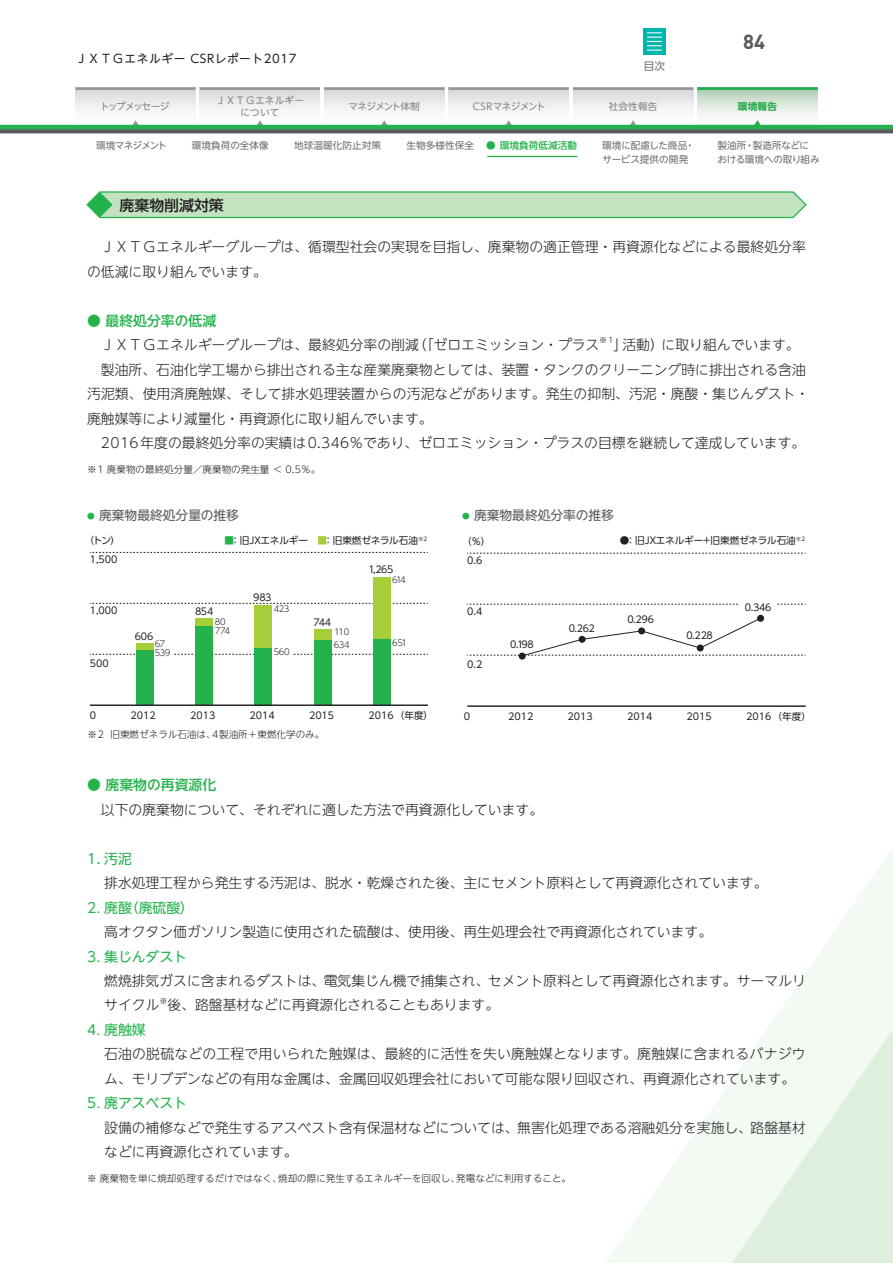
<style>
.page{position:relative;width:893px;height:1263px;background:#fff}
.page>*{position:absolute;margin:0;border:0;box-sizing:border-box;transform-origin:0 0}
.t1{font:700 20.25px "DIN";color:#57585a}
.t2{font:500 14.85px "UD Shin Go NT Pro";color:#231f20}
.t3{font:300 13.8px/24.5px "UD Shin Go NT Pro";color:#231f20}
.t4{font:500 13.8px "UD Shin Go NT Pro";color:#23b24b}
.t5{font:13.8px "UD Shin Go NT Pro";color:#23b24b}
.t6{font:12.75px "UD Shin Go NT Pro";color:#57585a}
.t7{font:11.7px "UD Shin Go NT Pro";letter-spacing:.05em;color:#231f20}
.t8{font:10.65px "UD Shin Go NT Pro";color:#6c6d70}
.t9{font:9.6px "UD Shin Go Pro";color:#231f20}
.t10{font:300 9.6px "UD Shin Go NT Pro";color:#231f20}
.t11{font:9.6px/14.4px "UD Shin Go NT Pro";letter-spacing:-.01em;color:#6c6d70;text-align:center}
.t12{font:9.6px "UD Shin Go NT Pro";letter-spacing:.01em;color:#6c6d70}
.t13{font:9.6px/11.7px "UD Shin Go NT Pro";letter-spacing:.025em;color:#808285;text-align:center}
.t14{font:9.6px "UD Shin Go NT Pro";letter-spacing:-.06em;color:#808285}
.t15{font:9.6px "UD Shin Go NT Pro";letter-spacing:-.025em;color:#6c6d70}
.t16{font:9.6px "UD Shin Go NT Pro";letter-spacing:-.075em;color:#6c6d70}
.t17{font:9.6px "UD Shin Go NT Pro";letter-spacing:-.115em;color:#808285}
.t18{font:700 9.6px "UD Shin Go NT Pro De";color:#23b24b}
.t19{font:300 8.55px/9.6px "UD Shin Go Pro";letter-spacing:-.06em;color:#231f20}
.t20{font:300 8.1px "UD Shin Go NT Pro";color:#231f20}
.s1{font-weight:500;color:#23b24b}
.s2{color:#23b24b}
.s3{color:#a6ce39}
.s4{font-weight:400;color:#23b24b}
</style>
<div class="page">
<svg style="left:606px;top:848px;width:287px;height:415px"></svg>
<svg style="left:723px;top:1011px;width:170px;height:252px"></svg>
<svg style="left:75px;top:90px;width:121px;height:35px"></svg>
<hr style="left:75px;top:87px;width:121px;height:3px;background:#939598">
<svg style="left:200px;top:90px;width:120px;height:35px"></svg>
<hr style="left:200px;top:87px;width:120px;height:3px;background:#939598">
<svg style="left:449px;top:90px;width:120px;height:35px"></svg>
<hr style="left:449px;top:87px;width:120px;height:3px;background:#939598">
<svg style="left:573px;top:90px;width:120px;height:35px"></svg>
<hr style="left:573px;top:87px;width:120px;height:3px;background:#939598">
<svg style="left:324px;top:90px;width:120px;height:35px"></svg>
<hr style="left:324px;top:87px;width:120px;height:3px;background:#939598">
<div style="left:643px;top:28px;width:23px;height:27px;background:#00b5ac"></div>
<svg style="left:647px;top:32px;width:14px;height:19px"></svg>
<svg style="left:380px;top:120px;width:8px;height:5px"></svg>
<svg style="left:256px;top:120px;width:8px;height:5px"></svg>
<svg style="left:132px;top:120px;width:7px;height:5px"></svg>
<svg style="left:505px;top:120px;width:8px;height:5px"></svg>
<svg style="left:629px;top:120px;width:8px;height:5px"></svg>
<svg style="left:697px;top:90px;width:120px;height:35px"></svg>
<hr style="left:697px;top:87px;width:120px;height:3px;background:#23b24b">
<svg style="left:753px;top:120px;width:8px;height:5px"></svg>
<svg style="left:86px;top:191px;width:721px;height:28px;background:#b5deb7"></svg>
<svg style="left:90px;top:654px;width:338px;height:1px"></svg>
<svg style="left:90px;top:603px;width:338px;height:1px"></svg>
<svg style="left:90px;top:552px;width:338px;height:1px"></svg>
<div style="left:139px;top:650px;width:35px;height:8px;background:#fff"></div>
<div style="left:258px;top:650px;width:35px;height:7px;background:#fff"></div>
<div style="left:255px;top:605px;width:17px;height:43px;background:#a6ce39"></div>
<div style="left:255px;top:648px;width:17px;height:57px;background:#23b24b"></div>
<div style="left:374px;top:577px;width:17px;height:62px;background:#a6ce39"></div>
<div style="left:374px;top:639px;width:17px;height:66px;background:#23b24b"></div>
<div style="left:136px;top:643px;width:17px;height:7px;background:#a6ce39"></div>
<div style="left:136px;top:650px;width:17px;height:55px;background:#23b24b"></div>
<div style="left:195px;top:618px;width:17px;height:8px;background:#a6ce39"></div>
<div style="left:195px;top:626px;width:17px;height:79px;background:#23b24b"></div>
<div style="left:314px;top:629px;width:17px;height:12px;background:#a6ce39"></div>
<div style="left:314px;top:641px;width:17px;height:64px;background:#23b24b"></div>
<hr style="left:90px;top:704px;width:338px;height:2px;background:#231f20">
<svg style="left:467px;top:604px;width:339px;height:1px"></svg>
<svg style="left:467px;top:553px;width:339px;height:1px"></svg>
<hr style="left:467px;top:705px;width:339px;height:2px;background:#231f20">
<div style="left:519px;top:653px;width:7px;height:7px;background:#231f20;border-radius:50%"></div>
<div style="left:757px;top:615px;width:7px;height:7px;background:#231f20;border-radius:50%"></div>
<svg style="left:467px;top:617px;width:339px;height:40px"></svg>
<div style="left:739px;top:601px;width:38px;height:7px;background:#fff"></div>
<hr style="left:487px;top:156px;width:90px;height:1px;background:#23b24b">
<svg style="left:0;top:129px;width:893px;height:4px;background:#58605e"></svg>
<hr style="left:0;top:125px;width:893px;height:4px;background:#23b24b">
<p class="t7" style="left:75px;top:49px;width:222px">ＪＸＴＧエネルギー CSRレポート2017</p>
<p class="t8" style="left:644px;top:57px;width:23px">目次</p>
<p class="t17" style="left:100px;top:99px;width:71px">トップメッセージ</p>
<p class="t13" style="left:216px;top:95px;width:90px">ＪＸＴＧエネルギーについて</p>
<p class="t14" style="left:348px;top:99px;width:73px">マネジメント体制</p>
<p class="t14" style="left:473px;top:99px;width:74px">CSRマネジメント</p>
<p class="t13" style="left:609px;top:100px;width:50px">社会性報告</p>
<h1 class="t1" style="left:743px;top:28px;width:23px">84</h1>
<p class="t18" style="left:738px;top:99px;width:40px">環境報告</p>
<p class="t16" style="left:73px;top:137px;width:95px">　　 環境マネジメント</p>
<p class="t12" style="left:192px;top:137px;width:191px">環境負荷の全体像　　地球温暖化防止対策</p>
<p class="t12" style="left:407px;top:137px;width:69px">生物多様性保全</p>
<p class="t11" style="left:486px;top:138px;width:325px"><span class="s1">● 環境負荷低減活動</span>　　環境に配慮した商品・<span class="s1">　　</span> 製油所・製造所などにサービス提供の開発</p>
<p class="t15" style="left:717px;top:152px;width:104px">おける環境への取り組み</p>
<p class="t2" style="left:120px;top:193px;width:106px">廃棄物削減対策</p>
<p class="t3" style="left:87px;top:234px;width:720px;text-indent:14px">ＪＸＴＧエネルギーグループは、循環型社会の実現を目指し、廃棄物の適正管理・再資源化などによる最終処分率の低減に取り組んでいます。</p>
<p class="t4" style="left:87px;top:309px;width:130px">● 最終処分率の低減</p>
<p class="t3" style="left:101px;top:332px;width:500px">ＪＸＴＧエネルギーグループは、最終処分率の削減（「ゼロエミッション・プラス</p>
<p class="t20" style="left:599px;top:334px;width:16px">※1</p>
<p class="t3" style="left:614px;top:332px;width:188px">」活動）に取り組んでいます。</p>
<p class="t3" style="left:101px;top:357px;width:706px">製油所、石油化学工場から排出される主な産業廃棄物としては、装置・タンクのクリーニング時に排出される含油</p>
<p class="t3" style="left:87px;top:381px;width:724px">汚泥類、使用済廃触媒、そして排水処理装置からの汚泥などがあります。発生の抑制、汚泥・廃酸・集じんダスト・</p>
<p class="t3" style="left:87px;top:406px;width:347px">廃触媒等により減量化・再資源化に取り組んでいます。</p>
<p class="t3" style="left:101px;top:430px;width:706px">2016年度の最終処分率の実績は0.346％であり、ゼロエミッション・プラスの目標を継続して達成しています。</p>
<p class="t10" style="left:87px;top:462px;width:235px">※1 廃棄物の最終処分量／廃棄物の発生量 ＜ 0.5％。</p>
<p class="t6" style="left:87px;top:505px;width:153px"><sup>●</sup> 廃棄物最終処分量の推移</p>
<p class="t6" style="left:462px;top:505px;width:153px"><sup>●</sup> 廃棄物最終処分率の推移</p>
<p class="t9" style="left:84px;top:533px;width:37px">（トン）</p>
<p class="t9" style="left:225px;top:533px;width:204px"><span class="s2">■</span>：旧JXエネルギー　<span class="s3">■</span>：旧東燃ゼネラル石油<sup>※2</sup></p>
<p class="t9" style="left:462px;top:534px;width:30px">（%）</p>
<p class="t9" style="left:620px;top:533px;width:187px">●：旧JXエネルギー+旧東燃ゼネラル石油<sup>※2</sup></p>
<p class="t9" style="left:90px;top:551px;width:29px">1,500</p>
<p class="t9" style="left:368px;top:561px;width:26px">1,265</p>
<p class="t9" style="left:467px;top:552px;width:17px">0.6</p>
<p class="t19" style="left:392px;top:575px;width:15px">614</p>
<p class="t9" style="left:253px;top:589px;width:20px">983</p>
<p class="t9" style="left:90px;top:603px;width:29px">1,000</p>
<p class="t9" style="left:135px;top:628px;width:20px">606</p>
<p class="t19" style="left:155px;top:638px;width:17px">67<br>539</p>
<p class="t9" style="left:195px;top:603px;width:20px">854</p>
<p class="t19" style="left:215px;top:616px;width:17px">80<br>774</p>
<p class="t19" style="left:274px;top:604px;width:17px">423</p>
<p class="t19" style="left:274px;top:646px;width:18px">560</p>
<p class="t9" style="left:314px;top:614px;width:19px">744</p>
<p class="t19" style="left:334px;top:625px;width:18px;line-height:13px">110<br>634</p>
<p class="t19" style="left:392px;top:637px;width:16px">651</p>
<p class="t9" style="left:467px;top:604px;width:17px">0.4</p>
<p class="t9" style="left:510px;top:636px;width:25px">0.198</p>
<p class="t9" style="left:569px;top:621px;width:28px">0.262</p>
<p class="t9" style="left:627px;top:612px;width:28px">0.296</p>
<p class="t9" style="left:686px;top:628px;width:28px">0.228</p>
<p class="t9" style="left:745px;top:600px;width:28px">0.346</p>
<p class="t9" style="left:90px;top:655px;width:20px">500</p>
<p class="t9" style="left:467px;top:656px;width:17px">0.2</p>
<p class="t9" style="left:90px;top:708px;width:8px">0</p>
<p class="t9" style="left:131px;top:708px;width:27px">2012</p>
<p class="t9" style="left:190px;top:708px;width:27px">2013</p>
<p class="t9" style="left:250px;top:708px;width:27px">2014</p>
<p class="t9" style="left:309px;top:708px;width:27px">2015</p>
<p class="t9" style="left:368px;top:708px;width:66px">2016（年度）</p>
<p class="t9" style="left:464px;top:709px;width:8px">0</p>
<p class="t9" style="left:508px;top:709px;width:27px">2012</p>
<p class="t9" style="left:568px;top:709px;width:27px">2013</p>
<p class="t9" style="left:627px;top:709px;width:27px">2014</p>
<p class="t9" style="left:687px;top:709px;width:27px">2015</p>
<p class="t9" style="left:746px;top:709px;width:66px">2016（年度）</p>
<p class="t10" style="left:88px;top:726px;width:238px">※2 旧東燃ゼネラル石油は、4製油所＋東燃化学のみ。</p>
<p class="t4" style="left:87px;top:774px;width:130px">● 廃棄物の再資源化</p>
<p class="t3" style="left:101px;top:797px;width:444px">以下の廃棄物について、それぞれに適した方法で再資源化しています。</p>
<p class="t5" style="left:87px;top:847px;width:46px">1. 汚泥</p>
<p class="t3" style="left:104px;top:870px;width:665px">排水処理工程から発生する汚泥は、脱水・乾燥された後、主にセメント原料として再資源化されています。</p>
<p class="t3" style="left:104px;top:895px;width:610px;text-indent:-17px"><span class="s4">2</span><span class="s2">.</span> <span class="s4">廃酸（廃硫酸）<br></span>高オクタン価ガソリン製造に使用された硫酸は、使用後、再生処理会社で再資源化されています。</p>
<p class="t3" style="left:104px;top:943px;width:703px;text-indent:-17px"><span class="s4">3</span><span class="s2">.</span> <span class="s4">集じんダスト<br></span>燃焼排気ガスに含まれるダストは、電気集じん機で捕集され、セメント原料として再資源化されます。サーマルリサイクル</p>
<p class="t20" style="left:159px;top:994px;width:10px">※</p>
<p class="t3" style="left:168px;top:992px;width:333px">後、路盤基材などに再資源化されることもあります。</p>
<p class="t3" style="left:104px;top:1017px;width:703px;text-indent:-17px"><span class="s4">4</span><span class="s2">.</span> <span class="s4">廃触媒<br></span>石油の脱硫などの工程で用いられた触媒は、最終的に活性を失い廃触媒となります。廃触媒に含まれるバナジウム、モリブデンなどの有用な金属は、金属回収処理会社において可能な限り回収され、再資源化されています。</p>
<p class="t3" style="left:104px;top:1090px;width:703px;text-indent:-17px"><span class="s4">5</span><span class="s2">.</span> <span class="s4">廃アスベスト<br></span>設備の補修などで発生するアスベスト含有保温材などについては、無害化処理である溶融処分を実施し、路盤基材などに再資源化されています。</p>
<p class="t10" style="left:87px;top:1171px;width:485px">※ 廃棄物を単に焼却処理するだけではなく、焼却の際に発生するエネルギーを回収し、発電などに利用すること。</p>
</div>
